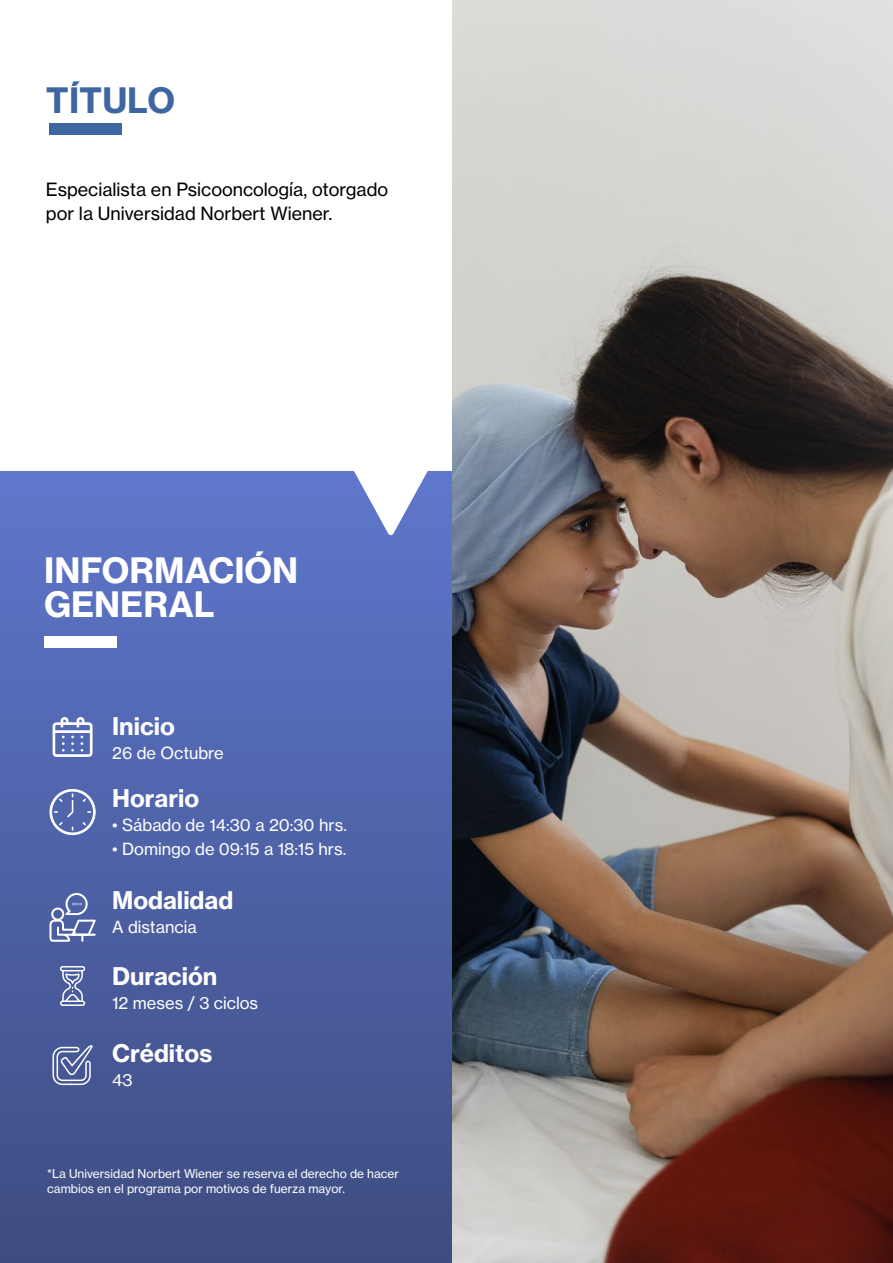
<style>
.page{position:relative;width:893px;height:1263px;background:#fff}
.page>*{position:absolute;margin:0;border:0;box-sizing:border-box;transform-origin:0 0}
.t1{font:34.5px/34.5px "N Haas Grotesk TX Std 75 Bd";color:#fff}
.t2{font:34.5px "N Haas Grotesk TX Std 75 Bd";color:#3e67a1}
.t3{font:24px "N Haas Grotesk TX Std 75 Bd";color:#fff}
.t4{font:18px/24px "N Haas Grotesk TX Std 55 Rg";color:#000}
.t5{font:16.5px "N Haas Grotesk TX Std 55 Rg";color:#fff}
.t6{font:12px/15px "N Haas Grotesk TX Std 55 Rg";color:#fff}
</style>
<div class="page">
<div style="left:0;top:471px;width:453px;height:792px;background:linear-gradient(to bottom,#5f77cd,#3d4c81)"></div>
<svg style="left:47px;top:788px;width:49px;height:47px;background:#7181bb"></svg>
<svg style="left:53px;top:717px;width:40px;height:40px"></svg>
<svg style="left:60px;top:966px;width:25px;height:40px"></svg>
<svg style="left:49px;top:893px;width:47px;height:49px"></svg>
<svg style="left:349px;top:471px;width:83px;height:65px"></svg>
<img style="left:453px;top:0;width:440px;height:1263px">
<div style="left:45px;top:636px;width:72px;height:11px;background:#fff"></div>
<div style="left:49px;top:123px;width:73px;height:11px;background:#3e67a1"></div>
<svg style="left:52px;top:1044px;width:41px;height:42px;background:#7683af"></svg>
<h1 class="t2" style="left:46px;top:79px;width:131px">TÍTULO</h1>
<h3 class="t4" style="left:46px;top:177px;width:344px">Especialista en Psicooncología, otorgado por la Universidad Norbert Wiener.</h3>
<h1 class="t1" style="left:44px;top:553px;width:256px">INFORMACIÓN<br>GENERAL</h1>
<h2 class="t3" style="left:112px;top:711px;width:64px">Inicio</h2>
<h3 class="t5" style="left:112px;top:743px;width:113px">26 de Octubre</h3>
<h2 class="t3" style="left:112px;top:783px;width:89px">Horario</h2>
<h3 class="t5" style="left:112px;top:815px;width:236px">• Sábado de 14:30 a 20:30 hrs.</h3>
<h3 class="t5" style="left:112px;top:839px;width:236px">• Domingo de 09:15 a 18:15 hrs.</h3>
<h2 class="t3" style="left:112px;top:885px;width:123px">Modalidad</h2>
<h3 class="t5" style="left:112px;top:917px;width:86px">A distancia</h3>
<h2 class="t3" style="left:112px;top:961px;width:107px">Duración</h2>
<h3 class="t5" style="left:112px;top:993px;width:148px">12 meses / 3 ciclos</h3>
<h2 class="t3" style="left:112px;top:1038px;width:102px">Créditos</h2>
<h3 class="t5" style="left:112px;top:1070px;width:22px">43</h3>
<p class="t6" style="left:47px;top:1166px;width:353px">*La Universidad Norbert Wiener se reserva el derecho de hacer cambios en el programa por motivos de fuerza mayor.</p>
</div>
